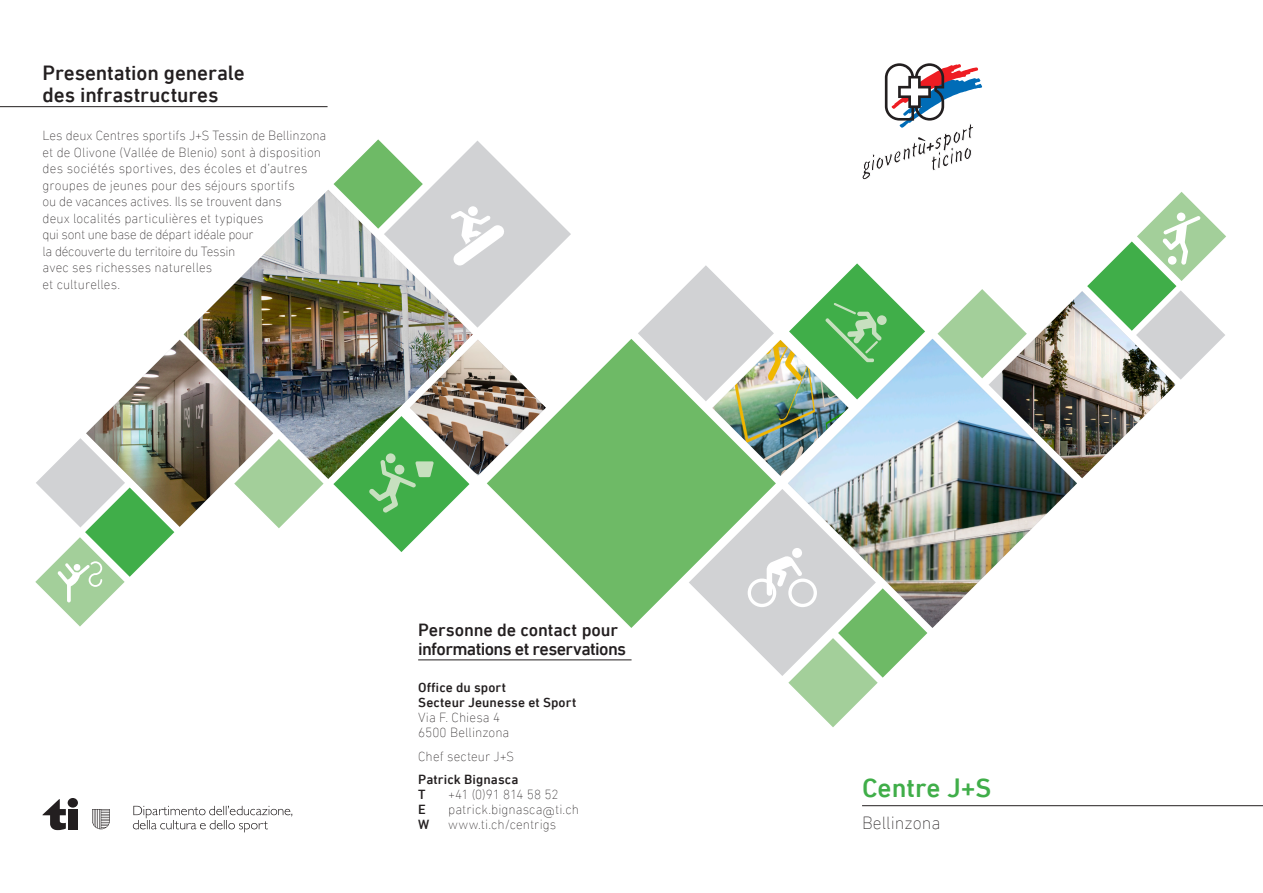
<style>
.page{position:relative;width:1263px;height:893px;background:#fff}
.page>*{position:absolute;margin:0;border:0;box-sizing:border-box;transform-origin:0 0}
.t1{font:500 27px "DIN Next LT Pro";color:#40ae49}
.t2{font:500 21px/22.5px "DIN Next LT Pro";letter-spacing:-.005em;color:#231f20}
.t3{font:500 18px/19.5px "DIN Next LT Pro";letter-spacing:-.03em;color:#231f20}
.t4{font:200 18px "DIN Next LT Pro";color:#231f20}
.t5{font:200 13.5px/16.5px "DIN Next LT Pro";letter-spacing:.005em;color:#231f20}
.t6{font:500 13.5px/15px "DIN Next LT Pro";letter-spacing:.01em;color:#231f20}
.t7{font:200 13.5px "DIN Next LT Pro";letter-spacing:-.02em;color:#231f20}
</style>
<div class="page">
<svg style="left:92px;top:809px;width:18px;height:20px"></svg>
<div style="left:68px;top:809px;width:9px;height:20px;background:#231f20"></div>
<div style="left:68px;top:798px;width:10px;height:10px;background:#231f20;border-radius:50%"></div>
<svg style="left:43px;top:799px;width:23px;height:31px"></svg>
<svg style="left:133px;top:806px;width:159px;height:26px"></svg>
<hr style="left:862px;top:805px;width:401px;height:1px;background:#231f20">
<img style="left:788px;top:478px;width:289px;height:150px">
<svg style="left:546px;top:339px;width:230px;height:289px;fill:#6eba66"></svg>
<svg style="left:638px;top:63px;width:588px;height:415px"></svg>
<svg style="left:689px;top:489px;width:238px;height:238px"></svg>
<img style="left:184px;top:190px;width:289px;height:289px">
<img style="left:333px;top:340px;width:213px;height:212px">
<svg style="left:333px;top:139px;width:238px;height:189px"></svg>
<div style="left:468px;top:206px;width:10px;height:10px;background:#fff;border-radius:50%"></div>
<img style="left:35px;top:340px;width:289px;height:286px">
<hr style="left:0;top:106px;width:328px;height:1px;background:#231f20">
<hr style="left:418px;top:659px;width:213px;height:1px;background:#231f20">
<h2 class="t2" style="left:43px;top:61px;width:204px">Presentation generale des infrastructures</h2>
<p class="t5" style="left:43px;top:128px;width:285px">Les deux Centres sportifs J+S Tessin de Bellinzona et de Olivone (Vallée de Blenio) sont à disposition des sociétés sportives, des écoles et d’autres groupes de jeunes pour des séjours sportifs<br>ou de vacances actives. Ils se trouvent dans<br>deux localités particulières et typiques<br>qui sont une base de départ idéale pour<br>la découverte du territoire du Tessin<br>avec ses richesses naturelles<br>et culturelles.</p>
<h3 class="t3" style="left:418px;top:620px;width:210px">Personne de contact pour informations et reservations</h3>
<p class="t6" style="left:418px;top:680px;width:160px">Office du sport<br>Secteur Jeunesse et Sport</p>
<p class="t5" style="left:418px;top:710px;width:93px;line-height:15px">Via F. Chiesa 4<br>6500 Bellinzona</p>
<p class="t5" style="left:418px;top:748px;width:98px">Chef secteur J+S</p>
<p class="t6" style="left:418px;top:772px;width:102px">Patrick Bignasca<br>T</p>
<p class="t7" style="left:448px;top:787px;width:112px">+41 (0)91 814 58 52</p>
<p class="t6" style="left:418px;top:802px;width:9px">E</p>
<p class="t5" style="left:448px;top:801px;width:132px">patrick.bignasca@ti.ch</p>
<p class="t6" style="left:418px;top:817px;width:13px">W</p>
<p class="t5" style="left:448px;top:816px;width:110px">www.ti.ch/centrigs</p>
<h1 class="t1" style="left:862px;top:772px;width:131px">Centre J+S</h1>
<h3 class="t4" style="left:862px;top:813px;width:80px">Bellinzona</h3>
</div>
